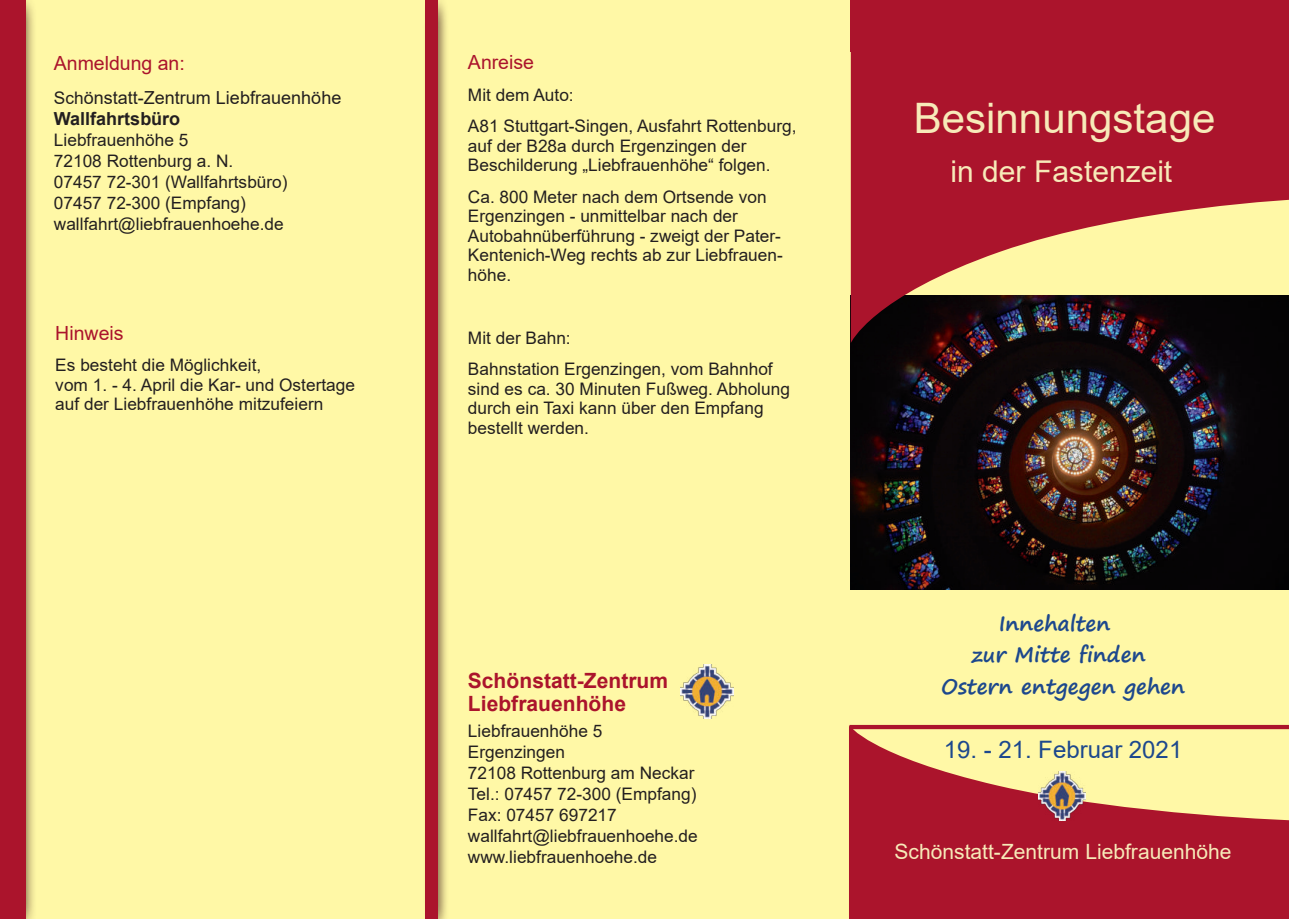
<style>
.page{position:relative;width:1289px;height:919px;background:#fff}
.page>*{position:absolute;margin:0;border:0;box-sizing:border-box;transform-origin:0 0}
.t1{font:42px "Arial";color:#f7eab9}
.t2{font:30px "Arial";color:#f7eab9}
.t3{font:24px "Arial";color:#1d488d}
.t4{font:700 21px "Segoe Print";color:#1d488d}
.t5{font:21px "Arial";color:#f7eab9}
.t6{font:700 21px/22.5px "Arial";letter-spacing:.005em;color:#ab142c}
.t7{font:19.5px "Arial";color:#ab142c}
.t8{font:18px/21px "Arial";color:#231f20}
.t9{font:17.25px/21px "Arial";color:#231f20}
.s1{font-size:17.25px}
.s2{font-weight:700}
</style>
<div class="page">
<div style="left:823px;top:0;width:465px;height:918px;background:#fff8a6"></div>
<div style="left:0;top:0;width:850px;height:918px;background:#fff8a6"></div>
<svg style="left:26px;top:0;width:8px;height:918px;background:#d7cb89"></svg>
<div style="left:0;top:0;width:26px;height:918px;background:#ab142c"></div>
<img style="left:850px;top:343px;width:438px;height:246px">
<svg style="left:438px;top:0;width:9px;height:918px;background:#d0c283"></svg>
<div style="left:425px;top:0;width:13px;height:918px;background:#ab142c"></div>
<svg style="left:849px;top:729px;width:439px;height:189px;fill:#ab142c"></svg>
<svg style="left:850px;top:52px;width:438px;height:291px;fill:#ab142c"></svg>
<div style="left:850px;top:0;width:438px;height:52px;background:#ab142c"></div>
<div style="left:850px;top:875px;width:438px;height:43px;background:#ab142c"></div>
<img style="left:680px;top:664px;width:53px;height:54px">
<img style="left:1038px;top:771px;width:47px;height:49px">
<div style="left:849px;top:724px;width:439px;height:5px;background:#ab142c"></div>
<p class="t7" style="left:54px;top:49px;width:132px">Anmeldung an:</p>
<p class="t8" style="left:54px;top:87px;width:289px"><span class="s1">Sch</span>önstatt-Zentrum Liebfrauenhöhe<br><span class="s2">Wallfahrtsbüro</span></p>
<p class="t9" style="left:54px;top:130px;width:235px">Liebfrauenhöhe 5<br>72108 Rottenburg a. N.<br>07457 72-301 (Wallfahrtsbüro)<br>07457 72-300 (Empfang) wallfahrt@liebfrauenhoehe.de</p>
<p class="t7" style="left:55px;top:319px;width:70px">Hinweis</p>
<p class="t9" style="left:55px;top:355px;width:301px;line-height:19.5px">Es besteht die Möglichkeit,<br>vom 1. - 4. April die Kar- und Ostertage auf der Liebfrauenhöhe mitzufeiern</p>
<p class="t7" style="left:468px;top:49px;width:68px">Anreise</p>
<p class="t9" style="left:468px;top:79px;width:330px;line-height:31.5px">Mit dem Auto:<br>A81 Stuttgart-Singen, Ausfahrt Rottenburg,</p>
<p class="t9" style="left:468px;top:136px;width:304px;line-height:19.5px">auf der B28a durch Ergenzingen der<br>Beschilderung „Liebfrauenhöhe“ folgen.</p>
<p class="t9" style="left:468px;top:187px;width:316px;line-height:19.5px">Ca. 800 Meter nach dem Ortsende von<br>Ergenzingen - unmittelbar nach der<br>Autobahnüberführung - zweigt der Pater-<br>Kentenich-Weg rechts ab zur Liebfrauen&shy;höhe.</p>
<p class="t9" style="left:468px;top:322px;width:306px;line-height:31.5px">Mit der Bahn:<br>Bahnstation Ergenzingen, vom Bahnhof</p>
<p class="t9" style="left:468px;top:379px;width:323px;line-height:19.5px">sind es ca. 30 Minuten Fußweg. Abholung durch ein Taxi kann über den Empfang bestellt werden.</p>
<p class="t6" style="left:468px;top:669px;width:202px">Schönstatt-Zentrum<br>Liebfrauenhöhe</p>
<p class="t9" style="left:468px;top:720px;width:231px">Liebfrauenhöhe 5<br>Ergenzingen<br>72108 Rottenburg am Neckar<br>Tel.: 07457 72-300 (Empfang)<br>Fax: 07457 697217 wallfahrt@liebfrauenhoehe.de www.liebfrauenhoehe.de</p>
<h1 class="t1" style="left:913px;top:89px;width:303px">Besinnungstage</h1>
<h2 class="t2" style="left:950px;top:151px;width:223px">in der Fastenzeit</h2>
<p class="t4" style="left:998px;top:604px;width:113px">Innehalten</p>
<p class="t4" style="left:972px;top:635px;width:175px">zur Mitte finden</p>
<p class="t4" style="left:941px;top:667px;width:245px">Ostern entgegen gehen</p>
<h3 class="t3" style="left:943px;top:732px;width:240px">19. - 21. Februar 2021</h3>
<p class="t5" style="left:894px;top:837px;width:338px">Schönstatt-Zentrum Liebfrauenhöhe</p>
</div>
